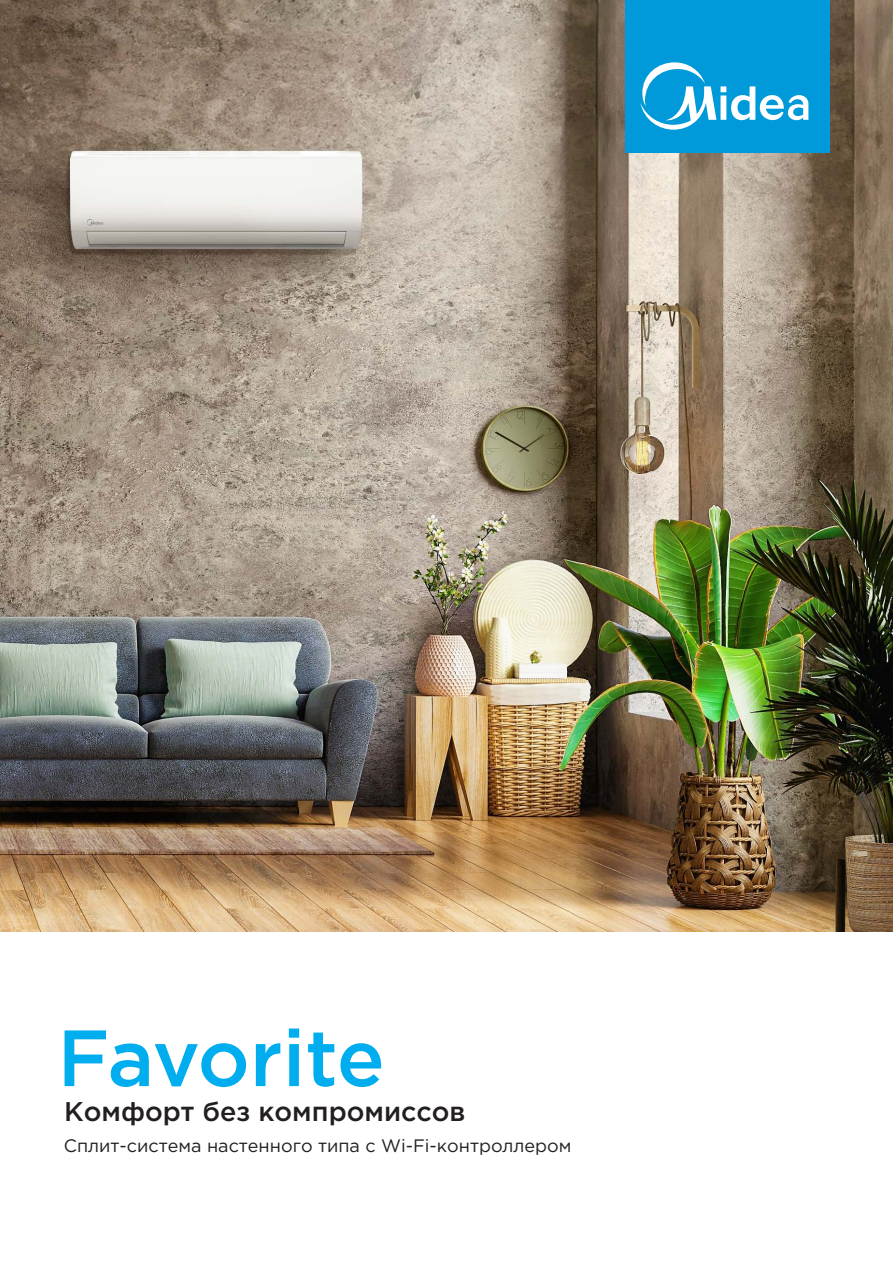
<style>
.page{position:relative;width:893px;height:1263px;background:#fff}
.page>*{position:absolute;margin:0;border:0;box-sizing:border-box;transform-origin:0 0}
.t1{font:500 79.5px "Gotham Pro";letter-spacing:-.015em;color:#00aeef}
.t2{font:500 27px "Gotham Pro";color:#231f20}
.t3{font:18px "Gotham Pro";color:#231f20}
</style>
<div class="page">
<img style="left:0;top:0;width:893px;height:931px">
<div style="left:625px;top:0;width:204px;height:153px;background:#0099da"></div>
<svg style="left:640px;top:62px;width:168px;height:68px"></svg>
<p class="t1" style="left:57px;top:1013px;width:329px">Favorite</p>
<p class="t2" style="left:64px;top:1096px;width:403px">Комфорт без компромиссов</p>
<p class="t3" style="left:64px;top:1135px;width:509px">Сплит-система настенного типа с Wi-Fi-контроллером</p>
</div>
